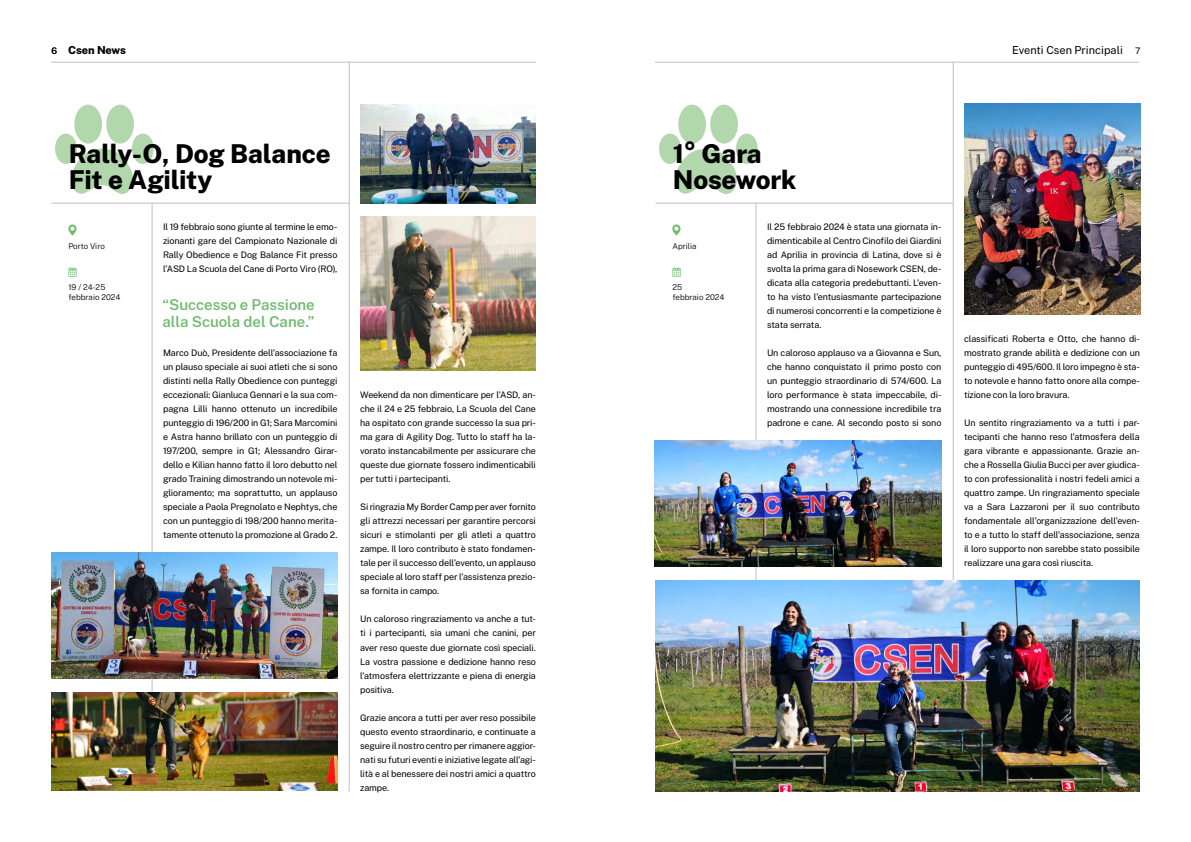
<style>
.page{position:relative;width:1191px;height:842px;background:#fff}
.page>*{position:absolute;margin:0;border:0;box-sizing:border-box;transform-origin:0 0}
.t1{font:800 26px/26px "Public Sans";letter-spacing:-.01em;color:#000}
.t2{font:600 15px/17px "Public Sans";color:#71bb71}
.t3{font:11px "Public Sans";color:#000}
.t4{font:800 11px "Public Sans";letter-spacing:-.01em;color:#000}
.t5{font:9px/14px "Public Sans";letter-spacing:-.015em;color:#000;text-align:justify}
.t6{font:300 8px/10px "Public Sans";color:#000}
.s1{font-weight:400;font-size:9px}
.s2{font-size:9px}
</style>
<div class="page">
<hr style="left:655px;top:62px;width:484px;height:1px;background:#bfbfbf">
<hr style="left:51px;top:62px;width:485px;height:1px;background:#bfbfbf">
<div style="left:74px;top:105px;width:28px;height:39px;background:#b3d7ac;border-radius:50%"></div>
<svg style="left:71px;top:149px;width:62px;height:45px"></svg>
<div style="left:106px;top:105px;width:28px;height:39px;background:#b3d7ac;border-radius:50%"></div>
<div style="left:132px;top:134px;width:22px;height:30px;background:#b3d7ac;border-radius:50%"></div>
<div style="left:55px;top:134px;width:22px;height:30px;background:#b3d7ac;border-radius:50%"></div>
<hr style="left:152px;top:203px;width:1px;height:588px;background:#bfbfbf">
<hr style="left:349px;top:63px;width:1px;height:728px;background:#bfbfbf">
<hr style="left:51px;top:203px;width:298px;height:1px;background:#bfbfbf">
<svg style="left:68px;top:224px;width:9px;height:12px"></svg>
<svg style="left:68px;top:267px;width:9px;height:10px"></svg>
<img style="left:51px;top:552px;width:286px;height:126px">
<img style="left:360px;top:217px;width:175px;height:153px">
<img style="left:360px;top:105px;width:175px;height:99px">
<img style="left:52px;top:693px;width:285px;height:98px">
<div style="left:678px;top:105px;width:28px;height:39px;background:#b3d7ac;border-radius:50%"></div>
<svg style="left:675px;top:149px;width:62px;height:45px"></svg>
<div style="left:710px;top:105px;width:28px;height:39px;background:#b3d7ac;border-radius:50%"></div>
<div style="left:736px;top:134px;width:21px;height:30px;background:#b3d7ac;border-radius:50%"></div>
<div style="left:659px;top:134px;width:22px;height:30px;background:#b3d7ac;border-radius:50%"></div>
<hr style="left:755px;top:203px;width:1px;height:588px;background:#bfbfbf">
<hr style="left:952px;top:63px;width:1px;height:728px;background:#bfbfbf">
<hr style="left:655px;top:203px;width:298px;height:1px;background:#bfbfbf">
<svg style="left:672px;top:224px;width:8px;height:12px"></svg>
<svg style="left:672px;top:267px;width:9px;height:10px"></svg>
<img style="left:655px;top:440px;width:286px;height:127px">
<img style="left:964px;top:103px;width:176px;height:211px">
<img style="left:655px;top:580px;width:485px;height:211px">
<p class="t4" style="left:52px;top:42px;width:76px"><span class="s1">6</span> Csen News</p>
<p class="t3" style="left:1012px;top:42px;width:130px">Eventi Csen Principali <span class="s2">7</span></p>
<h1 class="t1" style="left:69px;top:139px;width:263px">Rally-O, Dog Balance<br>Fit e Agility</h1>
<p class="t6" style="left:68px;top:240px;width:38px">Porto Viro</p>
<p class="t6" style="left:68px;top:281px;width:54px">19 / 24-25 febbraio 2024</p>
<p class="t5" style="left:163px;top:220px;width:176px">Il 19 febbraio sono giunte al termine le emo&shy;zionanti gare del Campionato Nazionale di Rally Obedience e Dog Balance Fit presso l’ASD La Scuola del Cane di Porto Viro (RO),</p>
<h2 class="t2" style="left:162px;top:296px;width:154px">“Successo e Passione alla Scuola del Cane.”</h2>
<p class="t5" style="left:163px;top:346px;width:176px">Marco Duò, Presidente dell’associazione fa un plauso speciale ai suoi atleti che si sono distinti nella Rally Obedience con punteggi eccezionali: Gianluca Gennari e la sua com&shy;pagna Lilli hanno ottenuto un incredibile punteggio di 196/200 in G1; Sara Marcomini e Astra hanno brillato con un punteggio di 197/200, sempre in G1; Alessandro Girar&shy;dello e Kilian hanno fatto il loro debutto nel grado Training dimostrando un notevole mi&shy;glioramento; ma soprattutto, un applauso speciale a Paola Pregnolato e Nephtys, che con un punteggio di 198/200 hanno merita&shy;tamente ottenuto la promozione al Grado 2.</p>
<p class="t5" style="left:360px;top:388px;width:177px">Weekend da non dimenticare per l’ASD, an&shy;che il 24 e 25 febbraio, La Scuola del Cane ha ospitato con grande successo la sua pri&shy;ma gara di Agility Dog. Tutto lo staff ha la&shy;vorato instancabilmente per assicurare che queste due giornate fossero indimenticabili per tutti i partecipanti.</p>
<p class="t5" style="left:360px;top:500px;width:177px">Si ringrazia My Border Camp per aver fornito gli attrezzi necessari per garantire percorsi sicuri e stimolanti per gli atleti a quattro zampe. Il loro contributo è stato fondamen&shy;tale per il successo dell’evento, un applauso speciale al loro staff per l’assistenza prezio&shy;sa fornita in campo.</p>
<p class="t5" style="left:360px;top:612px;width:177px">Un caloroso ringraziamento va anche a tut&shy;ti i partecipanti, sia umani che canini, per aver reso queste due giornate così speciali.<br>La vostra passione e dedizione hanno reso l’atmosfera elettrizzante e piena di energia positiva.</p>
<p class="t5" style="left:360px;top:710px;width:177px">Grazie ancora a tutti per aver reso possibile questo evento straordinario, e continuate a seguire il nostro centro per rimanere aggior&shy;nati su futuri eventi e iniziative legate all’agi&shy;lità e al benessere dei nostri amici a quattro zampe.</p>
<h1 class="t1" style="left:673px;top:139px;width:125px">1° Gara<br>Nosework</h1>
<p class="t6" style="left:672px;top:240px;width:26px">Aprilia</p>
<p class="t6" style="left:672px;top:281px;width:54px">25<br>febbraio 2024</p>
<p class="t5" style="left:767px;top:220px;width:176px">Il 25 febbraio 2024 è stata una giornata in&shy;dimenticabile al Centro Cinofilo dei Giardini ad Aprilia in provincia di Latina, dove si è svolta la prima gara di Nosework CSEN, de&shy;dicata alla categoria predebuttanti. L’even&shy;to ha visto l’entusiasmante partecipazione di numerosi concorrenti e la competizione è stata serrata.</p>
<p class="t5" style="left:767px;top:346px;width:176px">Un caloroso applauso va a Giovanna e Sun, che hanno conquistato il primo posto con un punteggio straordinario di 574/600. La loro performance è stata impeccabile, di&shy;mostrando una connessione incredibile tra padrone e cane. Al secondo posto si sono</p>
<p class="t5" style="left:964px;top:332px;width:177px">classificati Roberta e Otto, che hanno di&shy;mostrato grande abilità e dedizione con un punteggio di 495/600. Il loro impegno è sta&shy;to notevole e hanno fatto onore alla compe&shy;tizione con la loro bravura.</p>
<p class="t5" style="left:964px;top:416px;width:177px">Un sentito ringraziamento va a tutti i par&shy;tecipanti che hanno reso l’atmosfera della gara vibrante e appassionante. Grazie an&shy;che a Rossella Giulia Bucci per aver giudica&shy;to con professionalità i nostri fedeli amici a quattro zampe. Un ringraziamento speciale va a Sara Lazzaroni per il suo contributo fondamentale all’organizzazione dell’even&shy;to e a tutto lo staff dell’associazione, senza il loro supporto non sarebbe stato possibile realizzare una gara così riuscita.</p>
</div>
